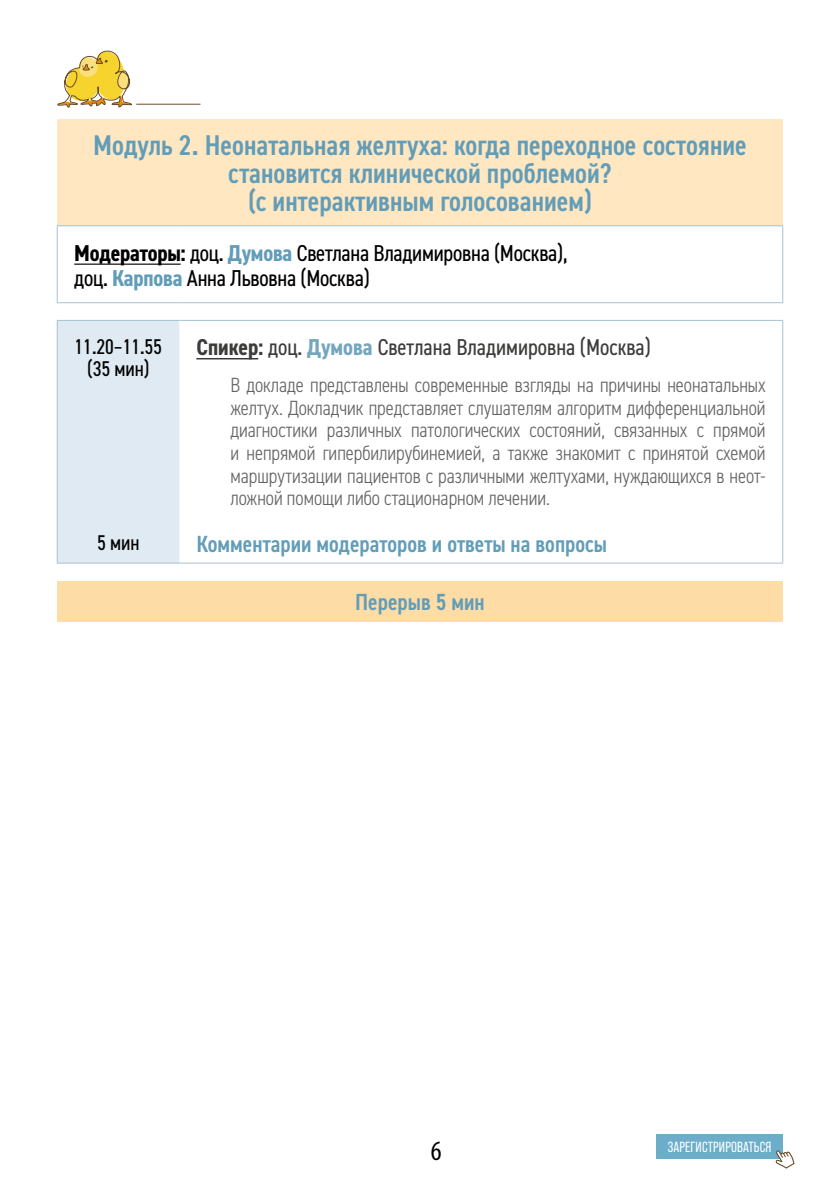
<style>
.page{position:relative;width:840px;height:1191px;background:#fff}
.page>*{position:absolute;margin:0;border:0;box-sizing:border-box;transform-origin:0 0}
.t1{font:600 condensed 28.6px/28px "DIN2014";color:#629db8;text-align:center}
.t2{font:condensed 28px "Myriad Pro";color:#000}
.t3{font:600 condensed 23.4px "DIN2014";color:#629db8}
.t4{font:23px/25px "DIN2014 Narrow";letter-spacing:-.01em;color:#000}
.t5{font:23px "DIN2014 Narrow";color:#3c3c3b}
.t6{font:21.4px/22px "DIN2014 Narrow";color:#000;text-align:center}
.t7{font:300 condensed 20.6px/22.6px "DIN2014";color:#646363;text-align:justify}
.t8{font:14.6px "Bebas Neue Pro";letter-spacing:.01em;color:#fff}
.s1{font-weight:700}
.s2{font-weight:700;color:#629db8}
.s3{font-weight:700;color:#75a6be}
</style>
<div class="page">
<svg style="left:57px;top:50px;width:75px;height:58px"></svg>
<hr style="left:136px;top:104px;width:64px;height:1px;background:#684c28">
<div style="left:655px;top:1133px;width:127px;height:25px;background:#6cadca"></div>
<svg style="left:775px;top:1150px;width:19px;height:18px"></svg>
<div style="left:57px;top:119px;width:725px;height:107px;background:#ffe7c2"></div>
<div style="left:58px;top:321px;width:121px;height:241px;background:#dfeaf3"></div>
<div style="left:57px;top:581px;width:725px;height:40px;background:#fedca6"></div>
<hr style="left:57px;top:302px;width:122px;height:1px;background:#a5c2d3">
<hr style="left:179px;top:302px;width:603px;height:1px;background:#a5c2d3">
<hr style="left:57px;top:320px;width:122px;height:1px;background:#a5c2d3">
<hr style="left:179px;top:320px;width:603px;height:1px;background:#a5c2d3">
<hr style="left:57px;top:321px;width:1px;height:195px;background:#a5c2d3">
<hr style="left:781px;top:321px;width:1px;height:195px;background:#a5c2d3">
<hr style="left:57px;top:516px;width:1px;height:46px;background:#a5c2d3">
<hr style="left:781px;top:516px;width:1px;height:46px;background:#a5c2d3">
<hr style="left:57px;top:562px;width:122px;height:1px;background:#a5c2d3">
<hr style="left:179px;top:562px;width:603px;height:1px;background:#a5c2d3">
<hr style="left:57px;top:225px;width:122px;height:1px;background:#a5c2d3">
<hr style="left:57px;top:226px;width:1px;height:76px;background:#a5c2d3">
<hr style="left:179px;top:225px;width:603px;height:1px;background:#a5c2d3">
<hr style="left:781px;top:226px;width:1px;height:76px;background:#a5c2d3">
<hr style="left:74px;top:263px;width:106px;height:2px;background:#000">
<hr style="left:196px;top:358px;width:62px;height:1px;background:#000">
<h1 class="t1" style="left:93px;top:130px;width:654px">Модуль 2. Неонатальная желтуха: когда переходное состояние становится клинической проблемой?<br>(с интерактивным голосованием)</h1>
<p class="t4" style="left:74px;top:239px;width:494px"><span class="s1">Модераторы:</span> доц. <span class="s2">Думова</span> Светлана Владимировна (Москва), доц. <span class="s2">Карпова</span> Анна Львовна (Москва)</p>
<p class="t6" style="left:75px;top:335px;width:89px">11.20–11.55 (35 мин)</p>
<p class="t5" style="left:196px;top:332px;width:455px"><span class="s1">Спикер:</span> доц. <span class="s3">Думова</span> Светлана Владимировна (Москва)</p>
<p class="t7" style="left:230px;top:374px;width:536px">В докладе представлены современные взгляды на причины неонатальных желтух. Докладчик представляет слушателям алгоритм дифференциальной диагностики различных патологических состояний, связанных с прямой и непрямой гипербилирубинемией, а также знакомит с принятой схемой маршрутизации пациентов с различными желтухами, нуждающихся в неот&shy;ложной помощи либо стационарном лечении.</p>
<p class="t6" style="left:97px;top:531px;width:44px">5 мин</p>
<p class="t3" style="left:196px;top:528px;width:412px">Комментарии модераторов и ответы на вопросы</p>
<p class="t3" style="left:355px;top:586px;width:131px">Перерыв 5 мин</p>
<h2 class="t2" style="left:430px;top:1133px;width:12px">6</h2>
<p class="t8" style="left:667px;top:1138px;width:105px">ЗАРЕГИСТРИРОВАТЬСЯ</p>
</div>
